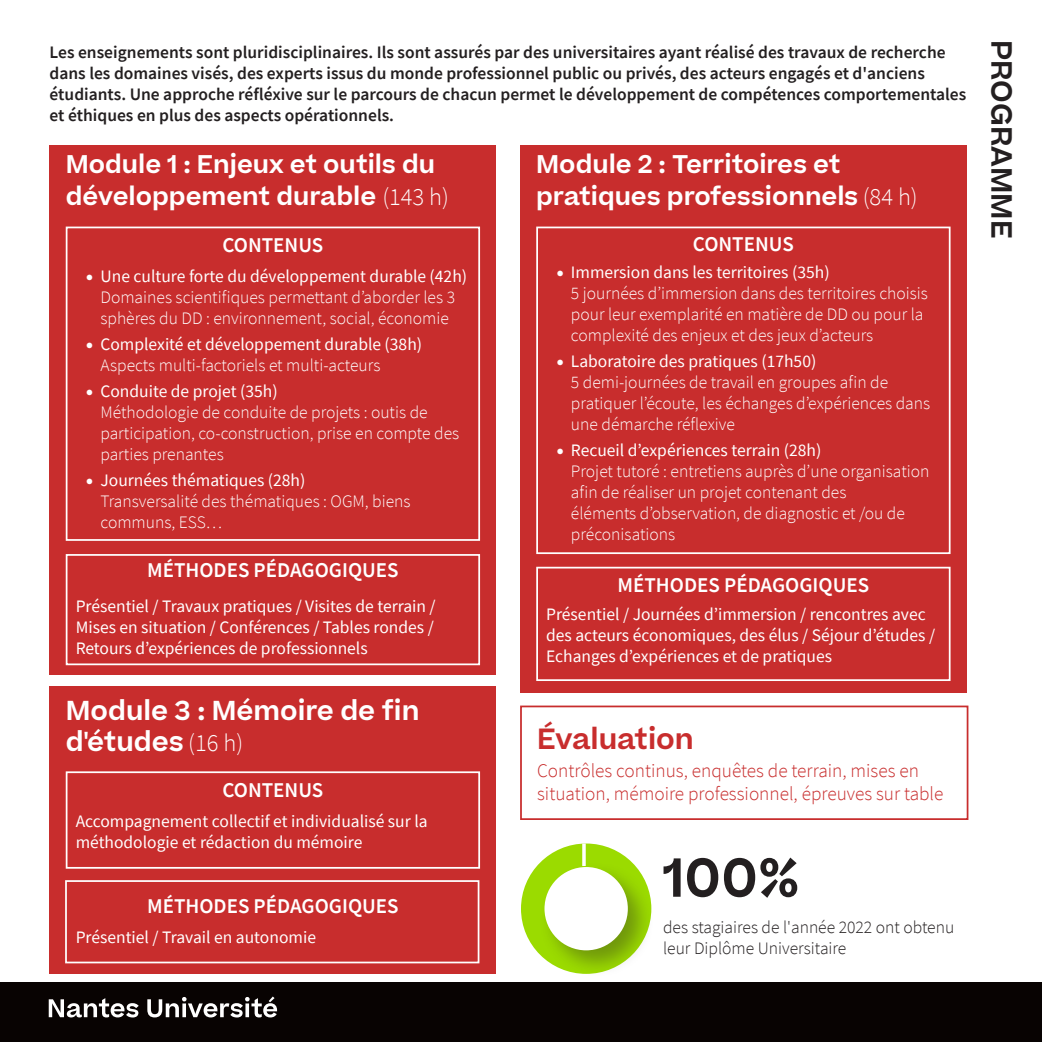
<style>
.page{position:relative;width:1042px;height:1042px;background:#fff}
.page>*{position:absolute;margin:0;border:0;box-sizing:border-box;transform-origin:0 0}
.Titre{font:600 52.5px "Beatrice";color:#231f20}
.Titre-2{font:600 28px "Beatrice";letter-spacing:-.005em;color:#c82d2d}
.Titre-3{font:600 28px "Beatrice";color:#231f20}
.Titre-4{font:600 26.25px/31.5px "Beatrice";color:#fff}
.Titre-5{font:600 24.5px/31.5px "Beatrice";color:#fff}
.URL{font:600 21px "Source Sans Pro";color:#fff}
.Titre-6{font:300 19.25px/23.1px "Source Sans Pro";color:#c82d2d}
.t1{font:300 17.5px/21px "Source Sans Pro";color:#fff}
.t2{font:17.5px/21px "Source Sans Pro";color:#fff}
.info{font:600 17.5px/21px "Source Sans Pro";color:#231f20}
.info-2{font:300 17.5px/21px "Source Sans Pro";color:#231f20}
.s1{font-family:"Source Sans Pro";font-weight:300}
.s2{font-family:"Minion Pro";font-weight:400;font-size:21px}
.s3{font-weight:400}
.s4{font-family:"Source Sans Pro";font-weight:300;font-size:24.5px}
</style>
<div class="page">
<div style="left:520px;top:705px;width:448px;height:115px;border:2px solid #c82d2d"></div>
<div style="left:50px;top:145px;width:446px;height:530px;background:#c82d2d"></div>
<div style="left:66px;top:227px;width:414px;height:314px;border:2px solid #fff"></div>
<div style="left:66px;top:554px;width:414px;height:111px;border:2px solid #fff"></div>
<div style="left:520px;top:145px;width:446px;height:547px;background:#c82d2d"></div>
<div style="left:536px;top:227px;width:414px;height:327px;border:2px solid #fff"></div>
<div style="left:536px;top:567px;width:414px;height:114px;border:2px solid #fff"></div>
<div style="left:50px;top:686px;width:446px;height:288px;background:#c82d2d"></div>
<div style="left:66px;top:771px;width:414px;height:97px;border:2px solid #fff"></div>
<div style="left:65px;top:880px;width:414px;height:83px;border:2px solid #fff"></div>
<div style="left:521px;top:843px;width:130px;height:131px;background:#9bdb00;border-radius:50%"></div>
<div style="left:539px;top:861px;width:116px;height:116px;background:#231f20;opacity:.36"></div>
<div style="left:544px;top:867px;width:84px;height:83px;background:#fff;border-radius:50%"></div>
<svg style="left:582px;top:843px;width:4px;height:23px"></svg>
<div style="left:0;top:982px;width:1042px;height:60px;background:#080302"></div>
<svg style="left:49px;top:996px;width:228px;height:21px"></svg>
<p class="info" style="left:50px;top:41px;width:918px">Les enseignements sont pluridisciplinaires. Ils sont assurés par des universitaires ayant réalisé des travaux de recherche dans les domaines visés, des experts issus du monde professionnel public ou privés, des acteurs engagés et d'anciens étudiants. Une approche réfléxive sur le parcours de chacun permet le développement de compétences comportementales et éthiques en plus des aspects opérationnels.</p>
<p class="Titre-5" style="left:66px;top:149px;width:385px">Module 1 : Enjeux et outils du développement durable <span class="s1">(143 h)</span></p>
<p class="URL" style="left:222px;top:232px;width:102px">CONTENUS</p>
<p class="t1" style="left:86px;top:266px;width:383px;text-align:center"><span class="s2">•</span> <span class="s3">Une culture forte du développement durable (42h)<br></span>Domaines scientifiques permettant d’aborder les 3 sphères du DD : environnement, social, économie</p>
<p class="t1" style="left:100px;top:334px;width:323px;text-indent:-15px"><span class="s2">•</span> <span class="s3">Complexité et développement durable (38h)<br></span>Aspects multi-factoriels et multi-acteurs</p>
<p class="t1" style="left:100px;top:380px;width:360px;text-indent:-15px"><span class="s2">•</span> <span class="s3">Conduite de projet (35h)<br></span>Méthodologie de conduite de projets : outis de participation, co-construction, prise en compte des parties prenantes</p>
<p class="t1" style="left:100px;top:469px;width:312px;text-indent:-15px"><span class="s2">•</span> <span class="s3">Journées thématiques (28h)<br></span>Transversalité des thématiques : OGM, biens communs, ESS…</p>
<p class="URL" style="left:147px;top:556px;width:253px">MÉTHODES PÉDAGOGIQUES</p>
<p class="t2" style="left:76px;top:595px;width:362px;text-align:justify">Présentiel / Travaux pratiques / Visites de terrain / Mises en situation / Conférences / Tables rondes / Retours d’expériences de professionnels</p>
<p class="Titre-4" style="left:66px;top:694px;width:355px">Module 3 : Mémoire de fin d'études <span class="s4">(16 h)</span></p>
<p class="URL" style="left:222px;top:776px;width:102px">CONTENUS</p>
<p class="t2" style="left:76px;top:810px;width:353px">Accompagnement collectif et individualisé sur la méthodologie et rédaction du mémoire</p>
<p class="URL" style="left:147px;top:892px;width:253px">MÉTHODES PÉDAGOGIQUES</p>
<p class="t2" style="left:76px;top:926px;width:242px">Présentiel / Travail en autonomie</p>
<p class="Titre-5" style="left:536px;top:149px;width:383px">Module 2 : Territoires et pratiques professionnels <span class="s1">(84 h)</span></p>
<p class="URL" style="left:693px;top:230px;width:102px">CONTENUS</p>
<p class="t1" style="left:571px;top:262px;width:358px;text-indent:-15px"><span class="s2">•</span> <span class="s3">Immersion dans les territoires (35h)<br></span>5 journées d’immersion dans des territoires choisis pour leur exemplarité en matière de DD ou pour la complexité des enjeux et des jeux d’acteurs</p>
<p class="t1" style="left:571px;top:351px;width:361px;text-indent:-15px"><span class="s2">•</span> <span class="s3">Laboratoire des pratiques (17h50)<br></span>5 demi-journées de travail en groupes afin de pratiquer l’écoute, les échanges d’expériences dans une démarche réflexive</p>
<p class="t1" style="left:571px;top:440px;width:360px;text-indent:-15px"><span class="s2">•</span> <span class="s3">Recueil d’expériences terrain (28h)<br></span>Projet tutoré : entretiens auprès d’une organisation afin de réaliser un projet contenant des<br>éléments d’observation, de diagnostic et /ou de préconisations</p>
<p class="URL" style="left:617px;top:571px;width:253px">MÉTHODES PÉDAGOGIQUES</p>
<p class="t2" style="left:546px;top:604px;width:390px">Présentiel / Journées d’immersion / rencontres avec des acteurs économiques, des élus / Séjour d’études /<br>Echanges d’expériences et de pratiques</p>
<p class="Titre-2" style="left:537px;top:720px;width:158px">Évaluation</p>
<p class="Titre-6" style="left:537px;top:759px;width:408px">Contrôles continus, enquêtes de terrain, mises en situation, mémoire professionnel, épreuves sur table</p>
<p class="Titre" style="left:663px;top:842px;width:139px">100%</p>
<p class="info-2" style="left:663px;top:916px;width:293px">des stagiaires de l'année 2022 ont obtenu leur Diplôme Universitaire</p>
<p class="Titre-3" style="left:1020px;top:40px;width:200px;rotate:90deg">PROGRAMME</p>
</div>
